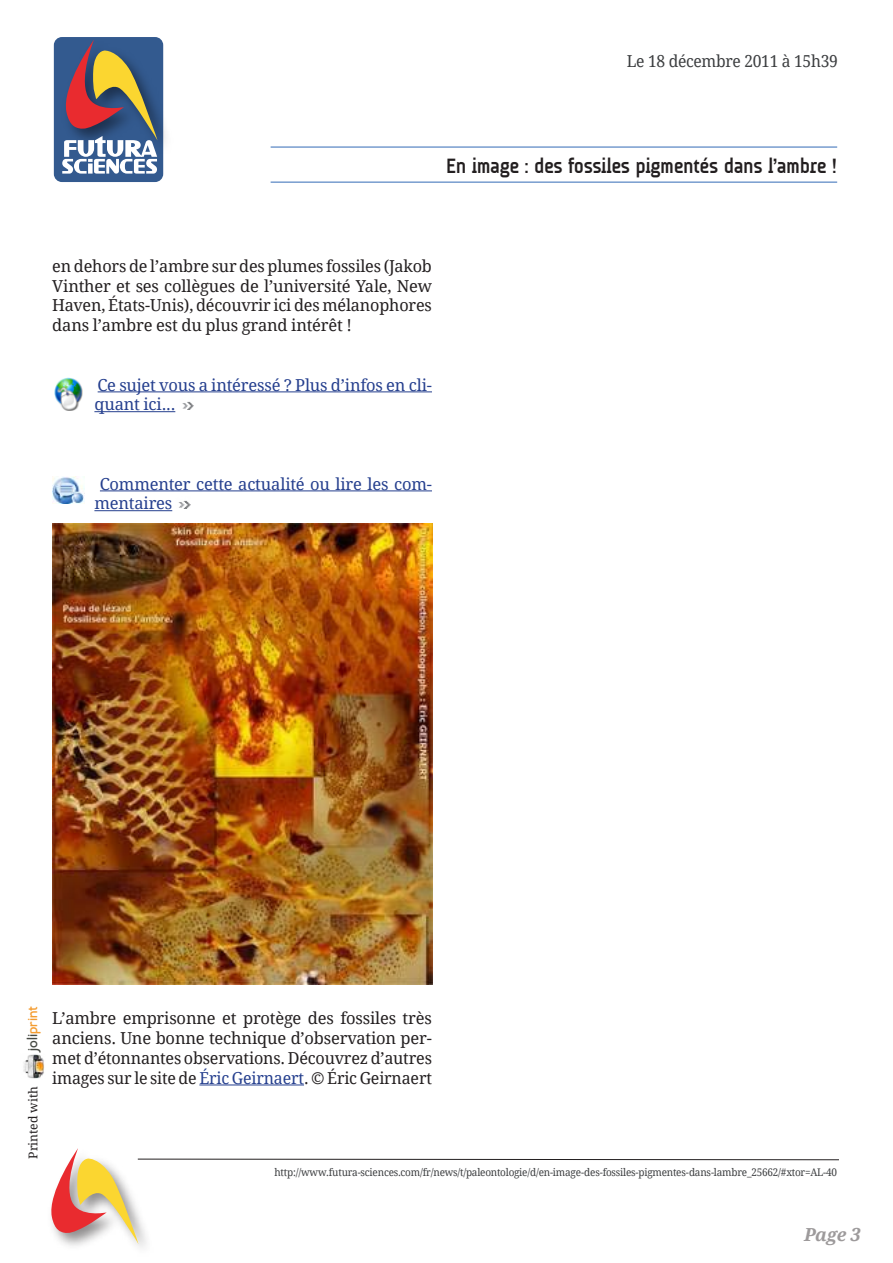
<style>
.page{position:relative;width:893px;height:1263px;background:#fff}
.page>*{position:absolute;margin:0;border:0;box-sizing:border-box;transform-origin:0 0}
.t1{font:700 21px "A Udimat";letter-spacing:-.02em;color:#231f20}
.t2{font:italic 700 18px "Droid Serif";color:#9d9a9b}
.t3{font:16.5px/19.8px "Droid Serif";letter-spacing:-.01em;color:#231f20;text-align:justify}
.t4{font:16.5px/19.8px "Droid Serif";letter-spacing:-.01em;color:#253f8e}
.t5{font:16.5px "Droid Serif";letter-spacing:-.02em;color:#3c3e40;scale:.95 1}
.t6{font:700 13.65px "Candela";color:#f49c30}
.t7{font:12.15px "Droid Serif";color:#231f20}
.t8{font:10.5px "Droid Serif";letter-spacing:-.02em;color:#3c3e40;scale:.95 1}
.s1{color:#464943}
.s2{color:#253f8e}
</style>
<div class="page">
<img style="left:23px;top:1054px;width:21px;height:25px">
<hr style="left:271px;top:147px;width:566px;height:1px;background:#3c72b9">
<hr style="left:271px;top:182px;width:566px;height:1px;background:#3c72b9">
<div style="left:54px;top:37px;width:109px;height:145px;background:#335a8f;border-radius:8px"></div>
<img style="left:58px;top:37px;width:108px;height:126px">
<svg style="left:61px;top:40px;width:97px;height:134px"></svg>
<hr style="left:98px;top:391px;width:334px;height:1px;background:#253f8e">
<hr style="left:94px;top:411px;width:81px;height:1px;background:#253f8e">
<hr style="left:100px;top:490px;width:332px;height:1px;background:#253f8e">
<hr style="left:94px;top:510px;width:78px;height:1px;background:#253f8e">
<hr style="left:199px;top:1084px;width:105px;height:1px;background:#253f8e">
<img style="left:54px;top:378px;width:29px;height:32px">
<img style="left:182px;top:401px;width:11px;height:9px">
<img style="left:52px;top:477px;width:33px;height:27px">
<img style="left:178px;top:500px;width:12px;height:9px">
<img style="left:52px;top:523px;width:380px;height:462px">
<svg style="left:51px;top:1148px;width:788px;height:96px"></svg>
<p class="t5" style="left:627px;top:51px;width:224px">Le 18 décembre 2011 à 15h39</p>
<p class="t1" style="left:446px;top:154px;width:392px">En image : des fossiles pigmentés dans l’ambre !</p>
<p class="t3" style="left:52px;top:256px;width:381px">en dehors de l’ambre sur des plumes fossiles (Jakob Vinther et ses collègues de l’université Yale, New Haven, États-Unis), découvrir ici des mélanophores dans l’ambre est du plus grand intérêt !</p>
<p class="t4" style="left:94px;top:375px;width:339px">Ce sujet vous a intéressé ? Plus d’infos en cli&shy;quant ici...</p>
<p class="t4" style="left:94px;top:474px;width:339px;text-indent:5px">Commenter cette actualité ou lire les com&shy;mentaires</p>
<p class="t6" style="left:24px;top:1051px;width:46px;rotate:-90deg"><span class="s1">joli</span>print</p>
<p class="t7" style="left:26px;top:1159px;width:74px;rotate:-90deg">Printed with</p>
<p class="t3" style="left:52px;top:1009px;width:381px">L’ambre emprisonne et protège des fossiles très anciens. Une bonne technique d’observation per&shy;met d’étonnantes observations. Découvrez d’autres images sur le site de <span class="s2">Éric Geirnaert</span>. © Éric Geirnaert</p>
<p class="t8" style="left:274px;top:1165px;width:594px">http://www.futura-sciences.com/fr/news/t/paleontologie/d/en-image-des-fossiles-pigmentes-dans-lambre_25662/#xtor=AL-40</p>
<p class="t2" style="left:804px;top:1223px;width:58px">Page 3</p>
</div>
